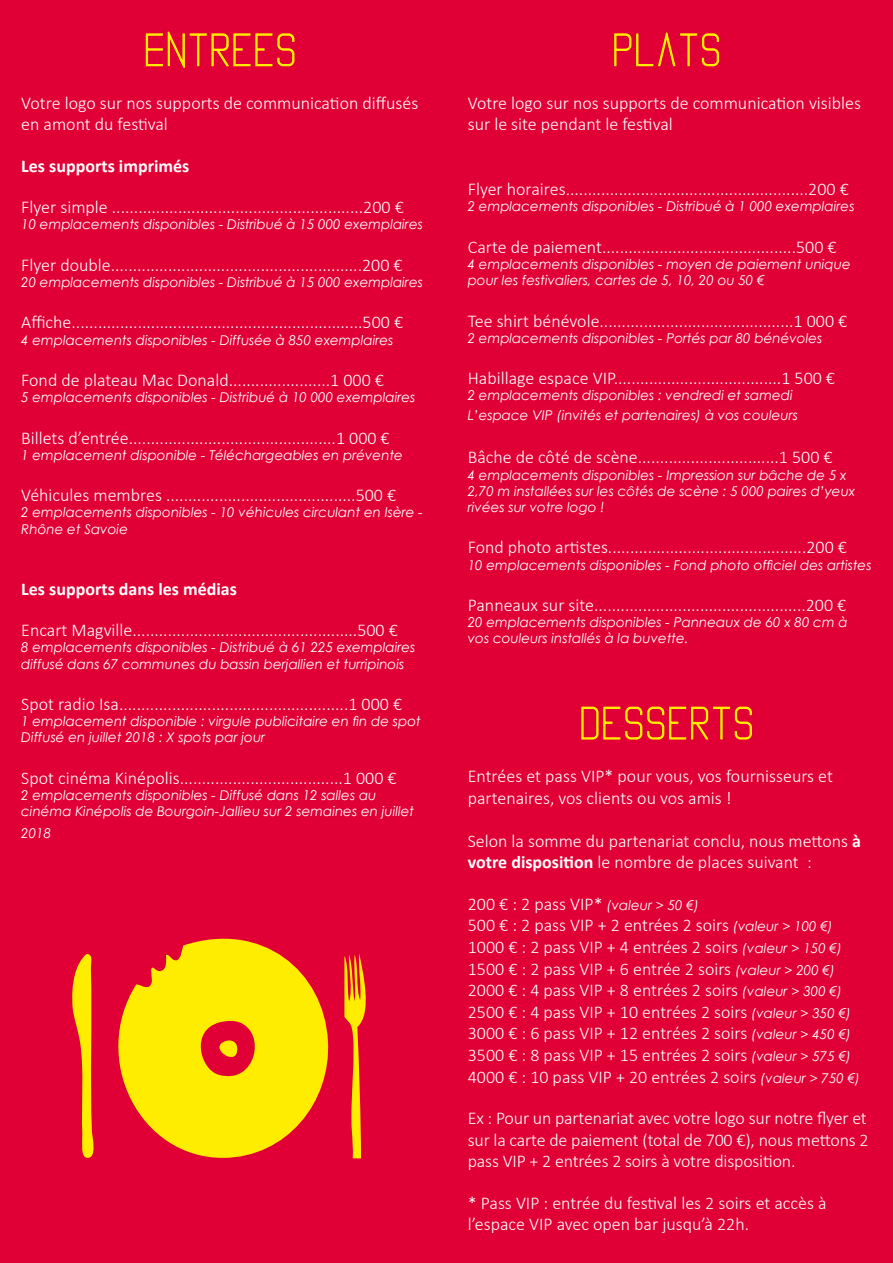
<style>
.page{position:relative;width:893px;height:1263px;background:#e10036}
.page>*{position:absolute;margin:0;border:0;box-sizing:border-box;transform-origin:0 0}
.t1{font:300 18px/21.6px "Calibri";color:#fff}
.t2{font:700 18px "Calibri";color:#fff}
.t3{font:italic 13.5px/16.2px "Century Gothic";color:#fff}
.s1{font-weight:700}
.s2{font-family:"Century Gothic";font-weight:400;font-style:italic;font-size:13.5px}
</style>
<div class="page">
<svg style="left:145px;top:31px;width:150px;height:37px"></svg>
<svg style="left:614px;top:32px;width:106px;height:35px"></svg>
<svg style="left:581px;top:706px;width:171px;height:34px"></svg>
<svg style="left:118px;top:938px;width:211px;height:220px;fill:#ffed00"></svg>
<svg style="left:190px;top:1020px;width:77px;height:65px"></svg>
<svg style="left:344px;top:954px;width:22px;height:204px"></svg>
<svg style="left:72px;top:954px;width:22px;height:204px"></svg>
<p class="t1" style="left:21px;top:92px;width:399px">Votre logo sur nos supports de communication diffusés en amont du festival</p>
<p class="t2" style="left:21px;top:153px;width:170px">Les supports imprimés</p>
<p class="t1" style="left:21px;top:196px;width:384px">Flyer simple .........................................................200 €</p>
<p class="t3" style="left:21px;top:216px;width:403px">10 emplacements disponibles - Distribué à 15 000 exemplaires</p>
<p class="t1" style="left:21px;top:254px;width:383px">Flyer double.........................................................200 €</p>
<p class="t3" style="left:21px;top:274px;width:403px">20 emplacements disponibles - Distribué à 15 000 exemplaires</p>
<p class="t1" style="left:21px;top:311px;width:383px">Affiche..................................................................500 €</p>
<p class="t3" style="left:21px;top:331px;width:374px">4 emplacements disponibles - Diffusée à 850 exemplaires</p>
<p class="t1" style="left:21px;top:369px;width:364px">Fond de plateau Mac Donald.......................1 000 €</p>
<p class="t3" style="left:21px;top:389px;width:396px">5 emplacements disponibles - Distribué à 10 000 exemplaires</p>
<p class="t1" style="left:21px;top:427px;width:370px">Billets d’entrée...............................................1 000 €</p>
<p class="t3" style="left:21px;top:447px;width:383px">1 emplacement disponible - Téléchargeables en prévente</p>
<p class="t1" style="left:21px;top:484px;width:377px">Véhicules membres ...........................................500 €</p>
<p class="t3" style="left:21px;top:504px;width:403px">2 emplacements disponibles - 10 véhicules circulant en Isère -<br>Rhône et Savoie</p>
<p class="t2" style="left:21px;top:576px;width:217px">Les supports dans les médias</p>
<p class="t1" style="left:21px;top:619px;width:378px">Encart Magville...................................................500 €</p>
<p class="t3" style="left:21px;top:639px;width:396px">8 emplacements disponibles - Distribué à 61 225 exemplaires diffusé dans 67 communes du bassin berjallien et turripinois</p>
<p class="t1" style="left:21px;top:693px;width:382px">Spot radio Isa....................................................1 000 €</p>
<p class="t3" style="left:21px;top:713px;width:401px">1 emplacement disponible : virgule publicitaire en fin de spot<br>Diffusé en juillet 2018 : X spots par jour</p>
<p class="t1" style="left:21px;top:767px;width:377px">Spot cinéma Kinépolis.....................................1 000 €</p>
<p class="t3" style="left:21px;top:787px;width:394px">2 emplacements disponibles - Diffusé dans 12 salles au cinéma Kinépolis de Bourgoin-Jallieu sur 2 semaines en juillet</p>
<p class="t3" style="left:21px;top:825px;width:31px">2018</p>
<p class="t1" style="left:468px;top:92px;width:395px">Votre logo sur nos supports de communication visibles sur le site pendant le festival</p>
<p class="t1" style="left:468px;top:178px;width:383px">Flyer horaires.......................................................200 €</p>
<p class="t3" style="left:468px;top:198px;width:388px">2 emplacements disponibles - Distribué à 1 000 exemplaires</p>
<p class="t1" style="left:468px;top:236px;width:370px">Carte de paiement............................................500 €</p>
<p class="t3" style="left:468px;top:256px;width:385px">4 emplacements disponibles - moyen de paiement unique pour les festivaliers, cartes de 5, 10, 20 ou 50 €</p>
<p class="t1" style="left:468px;top:310px;width:381px">Tee shirt bénévole............................................1 000 €</p>
<p class="t3" style="left:468px;top:330px;width:356px">2 emplacements disponibles - Portés par 80 bénévoles</p>
<p class="t1" style="left:468px;top:367px;width:369px">Habillage espace VIP......................................1 500 €</p>
<p class="t3" style="left:468px;top:385px;width:332px;line-height:19.8px">2 emplacements disponibles : vendredi et samedi<br>L’espace VIP (invités et partenaires) à vos couleurs</p>
<p class="t1" style="left:468px;top:446px;width:366px">Bâche de côté de scène................................1 500 €</p>
<p class="t3" style="left:468px;top:466px;width:389px">4 emplacements disponibles - Impression sur bâche de 5 x<br>2,70 m installées sur les côtés de scène : 5 000 paires d’yeux rivées sur votre logo !</p>
<p class="t1" style="left:468px;top:536px;width:381px">Fond photo artistes.............................................200 €</p>
<p class="t3" style="left:468px;top:556px;width:405px">10 emplacements disponibles - Fond photo officiel des artistes</p>
<p class="t1" style="left:468px;top:594px;width:380px">Panneaux sur site................................................200 €</p>
<p class="t3" style="left:468px;top:614px;width:381px">20 emplacements disponibles - Panneaux de 60 x 80 cm à vos couleurs installés à la buvette.</p>
<p class="t1" style="left:468px;top:765px;width:367px">Entrées et pass VIP* pour vous, vos fournisseurs et partenaires, vos clients ou vos amis !</p>
<p class="t1" style="left:468px;top:830px;width:395px">Selon la somme du partenariat conclu, nous mettons <span class="s1">à votre disposition</span> le nombre de places suivant :</p>
<p class="t1" style="left:468px;top:893px;width:394px">200 € : 2 pass VIP* <span class="s2">(valeur &gt; 50 €)<br></span>500 € : 2 pass VIP + 2 entrées 2 soirs <span class="s2">(valeur &gt; 100 €)<br></span>1000 € : 2 pass VIP + 4 entrées 2 soirs <span class="s2">(valeur &gt; 150 €)<br></span>1500 € : 2 pass VIP + 6 entrée 2 soirs <span class="s2">(valeur &gt; 200 €)<br></span>2000 € : 4 pass VIP + 8 entrées 2 soirs <span class="s2">(valeur &gt; 300 €)<br></span>2500 € : 4 pass VIP + 10 entrées 2 soirs <span class="s2">(valeur &gt; 350 €)<br></span>3000 € : 6 pass VIP + 12 entrées 2 soirs <span class="s2">(valeur &gt; 450 €)<br></span>3500 € : 8 pass VIP + 15 entrées 2 soirs <span class="s2">(valeur &gt; 575 €)<br></span>4000 € : 10 pass VIP + 20 entrées 2 soirs <span class="s2">(valeur &gt; 750 €)</span></p>
<p class="t1" style="left:468px;top:1107px;width:402px;text-align:justify">Ex : Pour un partenariat avec votre logo sur notre flyer et sur la carte de paiement (total de 700 €), nous mettons 2 pass VIP + 2 entrées 2 soirs à votre disposition.</p>
<p class="t1" style="left:468px;top:1192px;width:360px">* Pass VIP : entrée du festival les 2 soirs et accès à l’espace VIP avec open bar jusqu’à 22h.</p>
</div>
